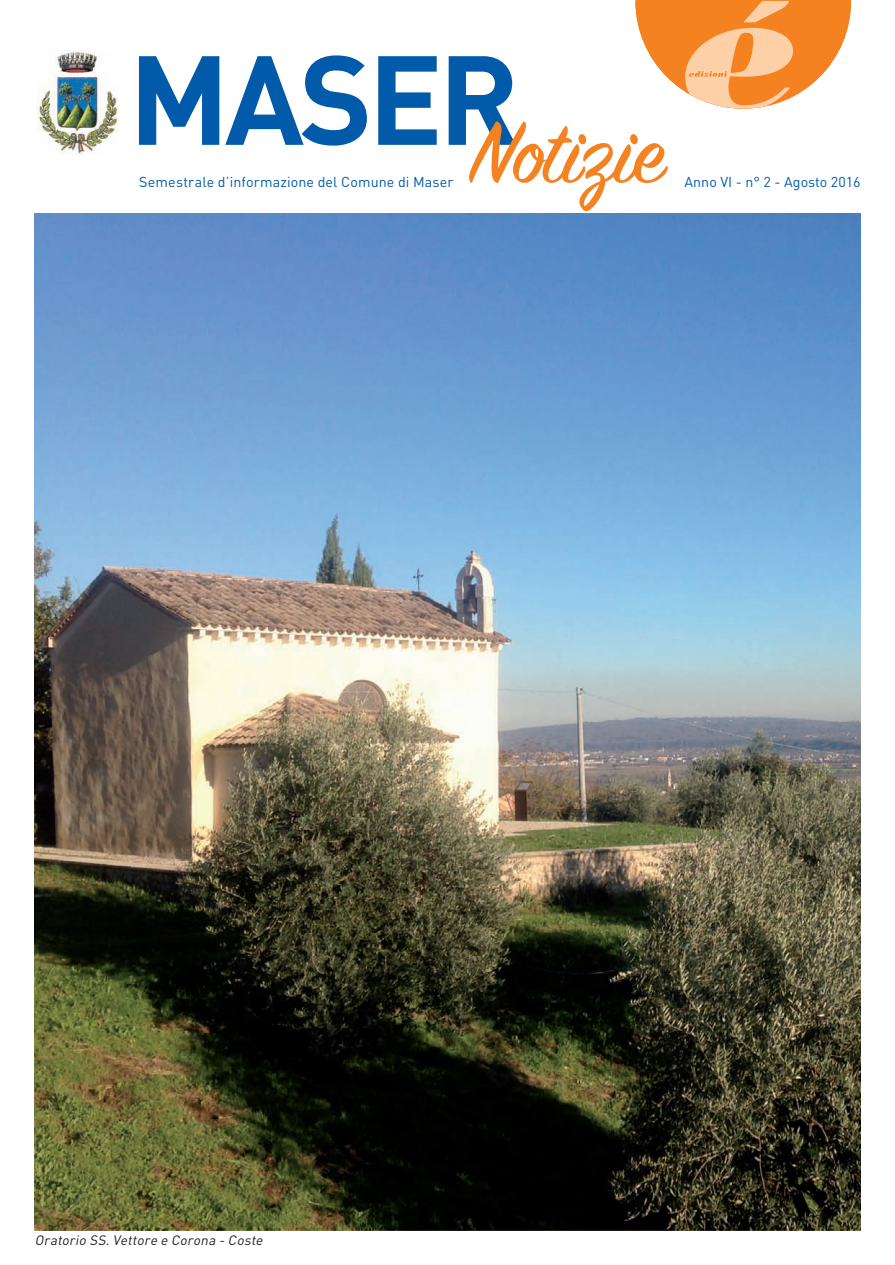
<style>
.page{position:relative;width:895px;height:1265px;background:#fff}
.page>*{position:absolute;margin:0;border:0;box-sizing:border-box;transform-origin:0 0}
.t1{font:700 124.5px "DIN";color:#015aaa}
.t2{font:96.9px "Sign Painter House Script";letter-spacing:-.015em;color:#f58220}
.t3{font:14.25px "DIN";letter-spacing:.005em;color:#015aaa}
.t4{font:italic 13.5px "DIN";color:#231f20}
</style>
<div class="page">
<img style="left:37px;top:51px;width:81px;height:103px">
<img style="left:35px;top:214px;width:825px;height:1016px">
<svg style="left:635px;top:0;width:215px;height:109px"></svg>
<h1 class="t1" style="left:128px;top:18px;width:392px">MASER</h1>
<p class="t3" style="left:139px;top:173px;width:315px">Semestrale d’informazione del Comune di Maser</p>
<h2 class="t2" style="left:470px;top:107px;width:196px">Notizie</h2>
<p class="t3" style="left:684px;top:173px;width:177px">Anno VI - n° 2 - Agosto 2016</p>
<p class="t4" style="left:35px;top:1232px;width:232px">Oratorio SS.Vettore e Corona - Coste</p>
</div>
